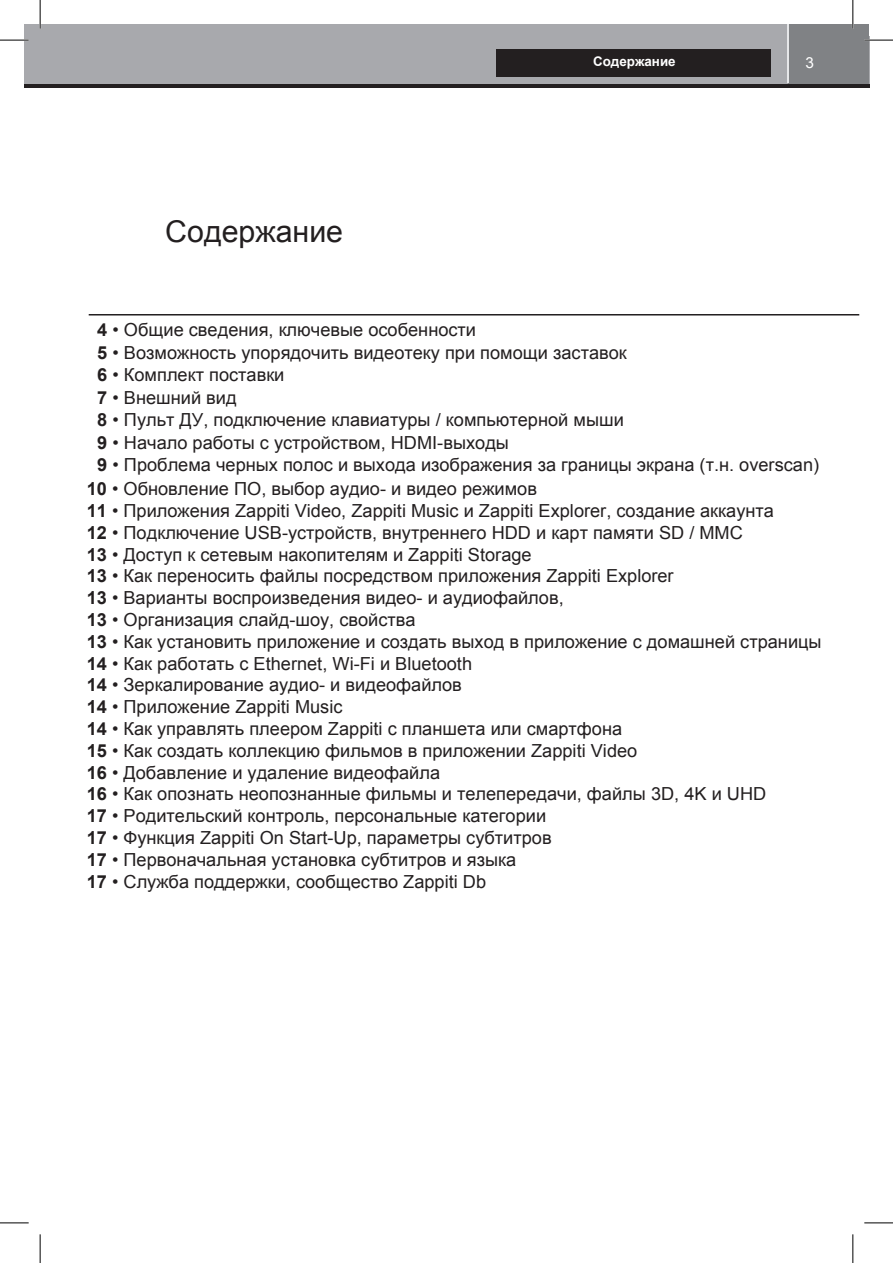
<style>
.page{position:relative;width:893px;height:1263px;background:#fff}
.page>*{position:absolute;margin:0;border:0;box-sizing:border-box;transform-origin:0 0}
.t1{font:30px "Arial";color:#231f20}
.t2{font:18px/21.8px "Arial";color:#231f20}
.t3{font:15.15px "Arial";color:#fff}
.t4{font:700 13.2px "Arial";color:#fff}
.s1{font-weight:700}
</style>
<div class="page">
<div style="left:40px;top:24px;width:829px;height:60px;background:#a8a9ad"></div>
<div style="left:24px;top:24px;width:16px;height:60px;background:#a8a9ad"></div>
<div style="left:789px;top:24px;width:80px;height:61px;background:#808285"></div>
<div style="left:496px;top:49px;width:275px;height:28px;background:#231f20"></div>
<hr style="left:788px;top:24px;width:1px;height:58px;background:#e6e7e9">
<hr style="left:89px;top:314px;width:770px;height:1px;background:#231f20">
<hr style="left:24px;top:84px;width:845px;height:3px;background:#231f20">
<hr style="left:0;top:39px;width:29px;height:2px;background:#fff">
<hr style="left:864px;top:39px;width:29px;height:2px;background:#fff">
<hr style="left:39px;top:0;width:2px;height:29px;background:#fff">
<hr style="left:852px;top:0;width:2px;height:29px;background:#fff">
<svg style="left:0;top:40px;width:29px;height:1px"></svg>
<svg style="left:864px;top:40px;width:29px;height:1px"></svg>
<svg style="left:0;top:1222px;width:29px;height:1px"></svg>
<svg style="left:864px;top:1222px;width:29px;height:1px"></svg>
<svg style="left:40px;top:0;width:1px;height:29px"></svg>
<svg style="left:40px;top:1234px;width:1px;height:29px"></svg>
<svg style="left:853px;top:0;width:1px;height:29px"></svg>
<svg style="left:853px;top:1234px;width:1px;height:29px"></svg>
<h1 class="t1" style="left:165px;top:212px;width:179px">Содержание</h1>
<p class="t4" style="left:593px;top:52px;width:84px">Содержание</p>
<p class="t3" style="left:805px;top:53px;width:10px">3</p>
<p class="t2" style="left:97px;top:319px;width:380px"><span class="s1">4</span> • Общие сведения, ключевые особенности</p>
<p class="t2" style="left:97px;top:342px;width:531px"><span class="s1">5</span> • Возможность упорядочить видеотеку при помощи заставок</p>
<p class="t2" style="left:97px;top:364px;width:189px"><span class="s1">6</span> • Комплект поставки</p>
<p class="t2" style="left:97px;top:387px;width:141px"><span class="s1">7</span> • Внешний вид</p>
<p class="t2" style="left:97px;top:409px;width:528px"><span class="s1">8</span> • Пульт ДУ, подключение клавиатуры / компьютерной мыши</p>
<p class="t2" style="left:97px;top:432px;width:413px"><span class="s1">9</span> • Начало работы с устройством, HDMI-выходы</p>
<p class="t2" style="left:97px;top:454px;width:723px"><span class="s1">9</span> • Проблема черных полос и выхода изображения за границы экрана (т.н. overscan)</p>
<p class="t2" style="left:87px;top:478px;width:452px"><span class="s1">10</span> • Обновление ПО, выбор аудио- и видео режимов</p>
<p class="t2" style="left:87px;top:500px;width:736px"><span class="s1">11</span> • Приложения Zappiti Video, Zappiti Music и Zappiti Explorer, создание аккаунта<br><span class="s1">12</span> • Подключение USB-устройств, внутреннего HDD и карт памяти SD / MMC<br><span class="s1">13</span> • Доступ к сетевым накопителям и Zappiti Storage<br><span class="s1">13</span> • Как переносить файлы посредством приложения Zappiti Explorer<br><span class="s1">13</span> • Варианты воспроизведения видео- и аудиофайлов,<br><span class="s1">13</span> • Организация слайд-шоу, свойства<br><span class="s1">13</span> • Как установить приложение и создать выход в приложение с домашней страницы <span class="s1">14</span> • Как работать с Ethernet, Wi-Fi и Bluetooth<br><span class="s1">14</span> • Зеркалирование аудио- и видеофайлов<br><span class="s1">14</span> • Приложение Zappiti Music<br><span class="s1">14</span> • Как управлять плеером Zappiti с планшета или смартфона<br><span class="s1">15</span> • Как создать коллекцию фильмов в приложении Zappiti Video<br><span class="s1">16</span> • Добавление и удаление видеофайла<br><span class="s1">16</span> • Как опознать неопознанные фильмы и телепередачи, файлы 3D, 4K и UHD<br><span class="s1">17</span> • Родительский контроль, персональные категории<br><span class="s1">17</span> • Функция Zappiti On Start-Up, параметры субтитров<br><span class="s1">17</span> • Первоначальная установка субтитров и языка<br><span class="s1">17</span> • Служба поддержки, сообщество Zappiti Db</p>
</div>
